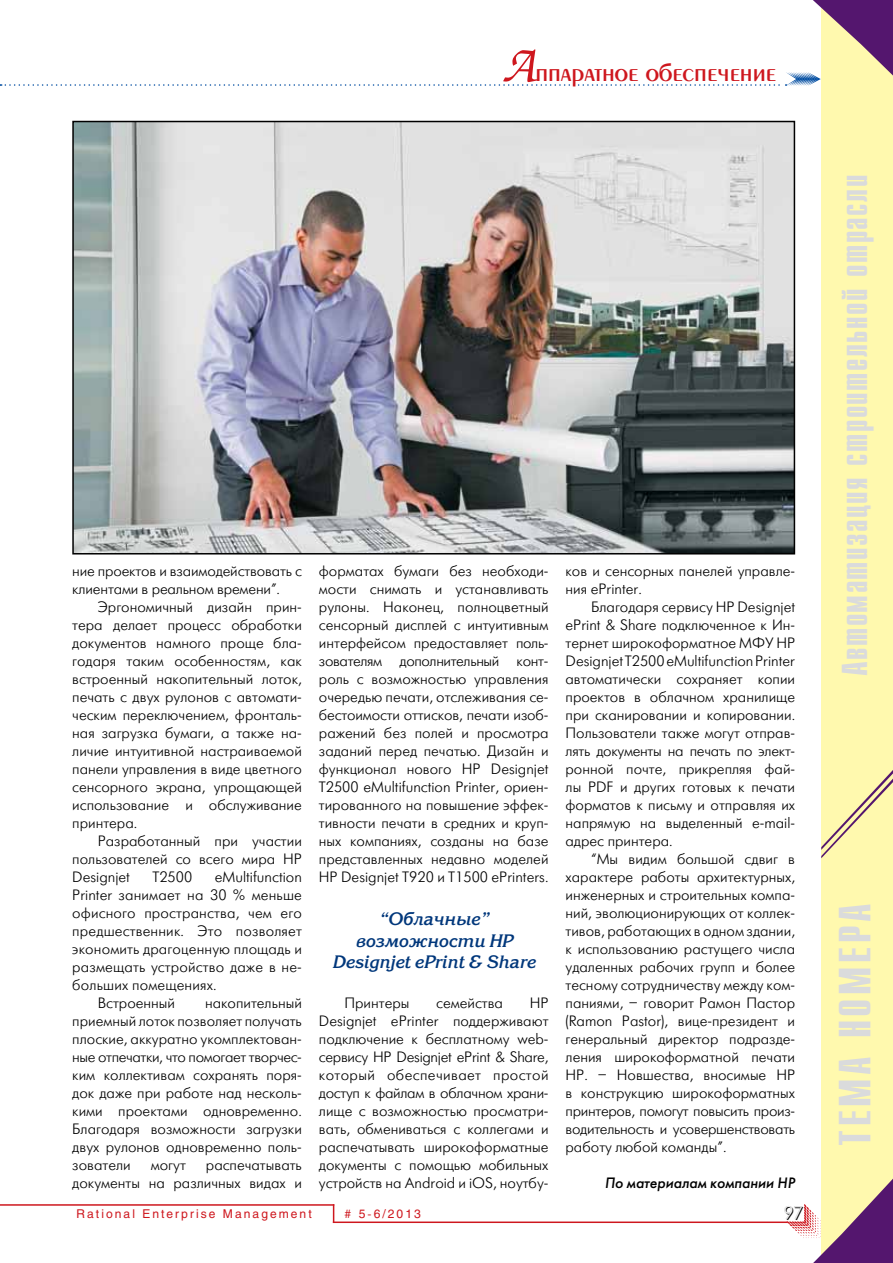
<style>
.page{position:relative;width:893px;height:1263px;background:#fff}
.page>*{position:absolute;margin:0;border:0;box-sizing:border-box;transform-origin:0 0}
.t1{font:700 45px "Compact C";letter-spacing:.08em;color:#dadbdc}
.t2{font:700 36px "Compact C";letter-spacing:.04em;color:#dadbdc}
.t3{font:27px "Penta Demi";color:#ce171e}
.t4{font:italic 700 18px/21.6px "Korinna C";color:#00377b;text-align:center}
.t5{font:18px "Futuris Shadow C";color:#000}
.t6{font:15px/18px "Futuris Light C";color:#000;text-align:justify}
.t7{font:italic 15px "Futuris C";color:#000}
.t8{font:12px "Helios";letter-spacing:.17em;color:#ce171e}
.s1{font-family:"Zapf Chancery C";font-size:54px}
</style>
<div class="page">
<hr style="left:0;top:1204px;width:334px;height:2px;background:#ce171e">
<svg style="left:333px;top:1206px;width:1px;height:15px"></svg>
<hr style="left:333px;top:1221px;width:455px;height:2px;background:#ce171e">
<div style="left:821px;top:0;width:72px;height:1263px;background:#fff9ae"></div>
<svg style="left:821px;top:770px;width:72px;height:88px"></svg>
<svg style="left:0;top:0;width:893px;height:86px"></svg>
<svg style="left:787px;top:1178px;width:106px;height:85px"></svg>
<img style="left:75px;top:124px;width:717px;height:427px">
<div style="left:72px;top:121px;width:723px;height:433px;border:2px solid #000"></div>
<h3 class="t3" style="left:502px;top:59px;width:276px"><span class="s1">А</span>ппаратное обеспечение</h3>
<p class="t6" style="left:72px;top:562px;width:231px">ние проектов и взаимодействовать с клиентами в реальном времени”.</p>
<p class="t6" style="left:72px;top:598px;width:231px;text-indent:26px">Эргономичный дизайн прин&shy;тера делает процесс обработки документов намного проще бла&shy;годаря таким особенностям, как встроенный накопительный лоток, печать с двух рулонов с автомати&shy;ческим переключением, фронталь&shy;ная загрузка бумаги, а также на&shy;личие интуитивной настраиваемой панели управления в виде цветного сенсорного экрана, упрощающей использование и обслуживание принтера.</p>
<p class="t6" style="left:72px;top:832px;width:231px;text-indent:26px">Разработанный при участии пользователей со всего мира HP Designjet</p>
<p class="t6" style="left:152px;top:868px;width:41px">T2500</p>
<p class="t6" style="left:215px;top:868px;width:89px">eMultifunction</p>
<p class="t6" style="left:72px;top:886px;width:231px">Printer занимает на 30 % меньше</p>
<p class="t6" style="left:72px;top:904px;width:231px">офисного пространства, чем его</p>
<p class="t6" style="left:72px;top:922px;width:231px">предшественник. Это позволяет</p>
<p class="t6" style="left:72px;top:940px;width:231px">экономить драгоценную площадь и</p>
<p class="t6" style="left:72px;top:958px;width:231px">размещать устройство даже в не-</p>
<p class="t6" style="left:72px;top:976px;width:146px">больших помещениях.</p>
<p class="t6" style="left:98px;top:994px;width:79px">Встроенный</p>
<p class="t6" style="left:72px;top:994px;width:231px;text-indent:133px">накопительный приемный лоток позволяет получать плоские, аккуратно укомплектован&shy;ные отпечатки, что помогает творчес&shy;ким коллективам сохранять поря&shy;док даже при работе над несколь&shy;кими проектами одновременно.<br>Благодаря возможности загрузки двух рулонов одновременно поль&shy;зователи</p>
<p class="t6" style="left:151px;top:1156px;width:37px">могут</p>
<p class="t6" style="left:72px;top:1156px;width:231px;text-align:right">распечатывать<br>документы на различных видах и</p>
<p class="t6" style="left:319px;top:562px;width:231px">форматах бумаги без необходи&shy;мости снимать и устанавливать рулоны. Наконец, полноцветный сенсорный дисплей с интуитивным интерфейсом предоставляет поль&shy;зователям дополнительный конт&shy;роль с возможностью управления очередью печати, отслеживания се&shy;бестоимости оттисков, печати изоб&shy;ражений без полей и просмотра заданий перед печатью. Дизайн и функционал нового HP Designjet T2500 eMultifunction Printer, ориен&shy;тированного на повышение эффек&shy;тивности печати в средних и круп&shy;ных компаниях, созданы на базе представленных недавно моделей HP Designjet T920 и T1500 ePrinters.</p>
<p class="t4" style="left:332px;top:909px;width:205px">“Облачные” возможности HP<br>Designjet ePrint &amp; Share</p>
<p class="t6" style="left:344px;top:994px;width:67px">Принтеры</p>
<p class="t6" style="left:436px;top:994px;width:68px">семейства</p>
<p class="t6" style="left:319px;top:994px;width:231px;text-indent:211px">HP Designjet ePrinter поддерживают подключение к бесплатному web&shy;сервису HP Designjet ePrint &amp; Share, который обеспечивает простой доступ к файлам в облачном храни&shy;лище с возможностью просматри&shy;вать, обмениваться с коллегами и распечатывать широкоформатные документы с помощью мобильных устройств на Android и iOS, ноутбу-</p>
<p class="t8" style="left:77px;top:1207px;width:237px">Rational Enterprise Management</p>
<p class="t8" style="left:345px;top:1207px;width:78px"># 5-6/2013</p>
<p class="t6" style="left:566px;top:562px;width:231px">ков и сенсорных панелей управле&shy;ния ePrinter.</p>
<p class="t6" style="left:566px;top:598px;width:231px;text-indent:26px">Благодаря сервису HP Designjet ePrint &amp; Share подключенное к Ин&shy;тернет широкоформатное МФУ HP Designjet T2500 eMultifunction Printer автоматически сохраняет копии проектов в облачном хранилище при сканировании и копировании.<br>Пользователи также могут отправ&shy;лять документы на печать по элект&shy;ронной почте, прикрепляя фай&shy;лы PDF и других готовых к печати форматов к письму и отправляя их напрямую на выделенный e-mail&shy;адрес принтера.</p>
<p class="t6" style="left:566px;top:850px;width:231px;text-indent:26px">“Мы видим большой сдвиг в характере работы архитектурных, инженерных и строительных компа&shy;ний, эволюционирующих от коллек&shy;тивов, работающих в одном здании, к использованию растущего числа удаленных рабочих групп и более тесному сотрудничеству между ком&shy;паниями, – говорит Рамон Пастор (Ramon Pastor), вице-президент и генеральный директор подразде&shy;ления широкоформатной печати HP. – Новшества, вносимые HP в конструкцию широкоформатных принтеров, помогут повысить произ&shy;водительность и усовершенствовать работу любой команды”.</p>
<p class="t7" style="left:605px;top:1174px;width:192px">По материалам компании HP</p>
<p class="t5" style="left:784px;top:1204px;width:21px">97</p>
<h2 class="t2" style="left:837px;top:676px;width:503px;rotate:-90deg">Автоматизация строительной отрасли</h2>
<h1 class="t1" style="left:833px;top:1145px;width:244px;rotate:-90deg">ТЕМА НОМЕРА</h1>
</div>
